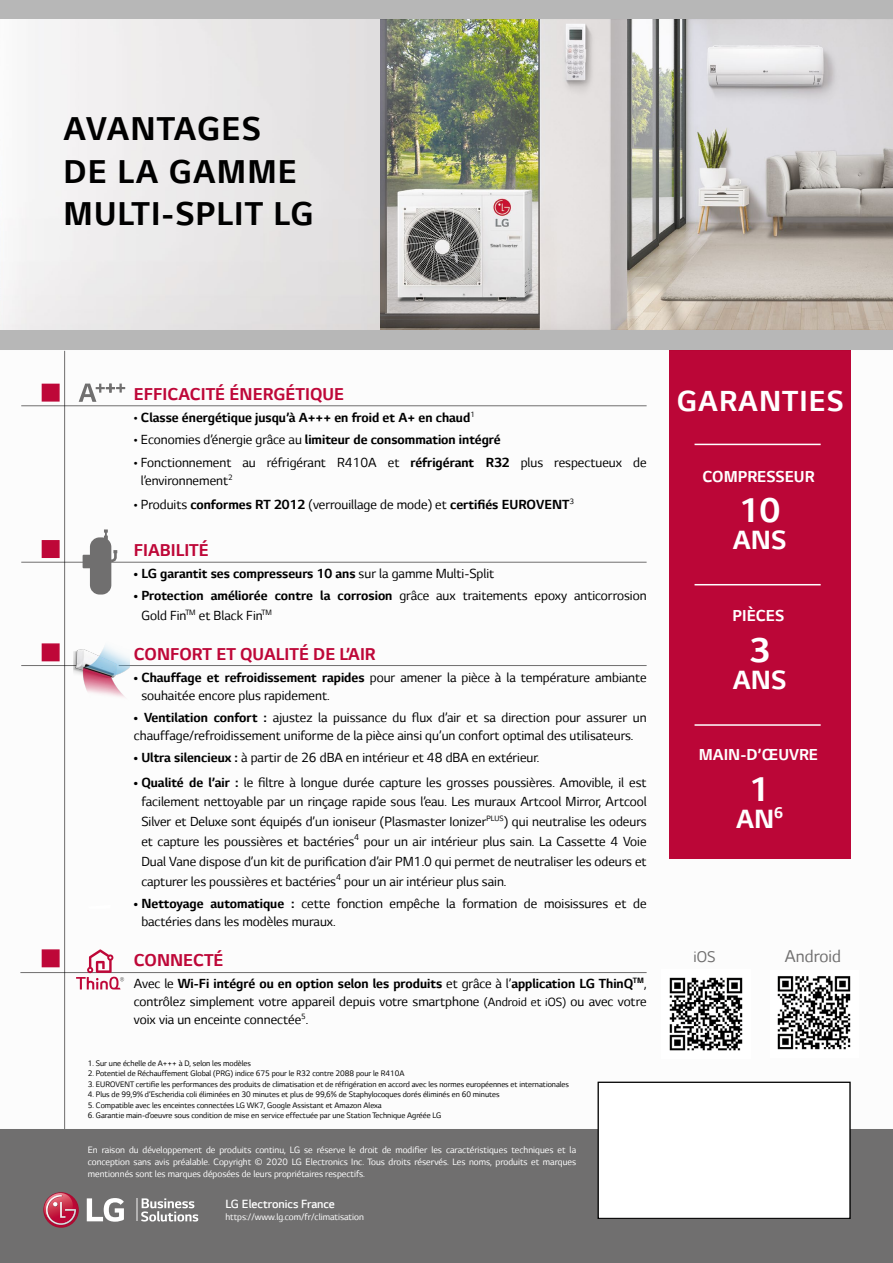
<style>
.page{position:relative;width:893px;height:1263px;background:#fff}
.page>*{position:absolute;margin:0;border:0;box-sizing:border-box;transform-origin:0 0}
.t1{font:700 39px "LG Smart";color:#fff}
.t2{font:700 37.5px/42.5px "LG Smart";letter-spacing:.03em;color:#000}
.t3{font:700 33px "LG Smart";letter-spacing:.03em;color:#fff}
.t4{font:700 30px "LG Smart";color:#fff}
.t5{font:700 19.5px "LG Smart";color:#be0738}
.t6{font:19.35px "LG Smart";color:#706f6f}
.t7{font:700 18px "LG Smart";color:#fff}
.t8{font:17.55px "LG Smart";color:#706f6f}
.t9{font:15px/18px "LG Smart";color:#000}
.t10{font:700 15px "LG Smart";color:#000}
.t11{font:300 13.5px "LG Smart";color:#fff}
.t12{font:10.5px/12px "LG Smart";color:#fff;text-align:justify}
.t13{font:9px "LG Smart";color:#000}
.s1{font-weight:400}
.s2{font-weight:700}
.s3{font-size:13.5px}
</style>
<div class="page">
<div style="left:0;top:1129px;width:893px;height:134px;background:#706f6f"></div>
<svg style="left:87px;top:1198px;width:37px;height:24px"></svg>
<svg style="left:43px;top:1192px;width:36px;height:36px"></svg>
<svg style="left:43px;top:1193px;width:34px;height:32px"></svg>
<svg style="left:136px;top:1198px;width:62px;height:23px"></svg>
<div style="left:598px;top:1082px;width:252px;height:136px;background:#fff"></div>
<div style="left:598px;top:1082px;width:252px;height:137px;border:1px solid #000"></div>
<img style="left:777px;top:976px;width:74px;height:74px">
<img style="left:669px;top:977px;width:74px;height:74px">
<svg style="left:83px;top:529px;width:35px;height:65px"></svg>
<div style="left:669px;top:351px;width:181px;height:508px;background:#be0738"></div>
<hr style="left:694px;top:584px;width:127px;height:1px;background:#fff">
<hr style="left:694px;top:724px;width:127px;height:2px;background:#fff">
<hr style="left:694px;top:444px;width:127px;height:1px;background:#fff">
<div style="left:42px;top:384px;width:18px;height:18px;background:#be0738;border:2px solid #be0738"></div>
<div style="left:42px;top:540px;width:18px;height:18px;background:#be0738;border:2px solid #be0738"></div>
<div style="left:42px;top:643px;width:18px;height:18px;background:#be0738;border:2px solid #be0738"></div>
<div style="left:42px;top:949px;width:18px;height:18px;background:#be0738;border:2px solid #be0738"></div>
<hr style="left:21px;top:405px;width:626px;height:1px;background:#706f6f">
<hr style="left:21px;top:562px;width:626px;height:1px;background:#706f6f">
<hr style="left:21px;top:665px;width:626px;height:1px;background:#706f6f">
<hr style="left:20px;top:972px;width:627px;height:1px;background:#706f6f">
<hr style="left:64px;top:351px;width:1px;height:778px;background:#706f6f">
<svg style="left:76px;top:949px;width:48px;height:40px"></svg>
<svg style="left:79px;top:384px;width:46px;height:18px"></svg>
<img style="left:73px;top:645px;width:57px;height:53px">
<img style="left:0;top:20px;width:893px;height:310px">
<div style="left:0;top:330px;width:893px;height:21px;background:#b7b7b7"></div>
<div style="left:0;top:0;width:893px;height:20px;background:#b7b7b7"></div>
<h2 class="t2" style="left:64px;top:109px;width:252px">AVANTAGES<br>DE LA GAMME<br>MULTI-SPLIT LG</h2>
<h3 class="t5" style="left:134px;top:383px;width:212px">EFFICACITÉ ÉNERGÉTIQUE</h3>
<p class="t10" style="left:134px;top:409px;width:342px"><span class="s1">•</span> Classe énergétique jusqu’à A+++ en froid et A+ en chaud<sup>1</sup></p>
<p class="t10" style="left:134px;top:431px;width:368px"><span class="s1">• Economies d’énergie grâce au</span> limiteur de consommation intégré</p>
<p class="t9" style="left:141px;top:453px;width:507px;text-indent:-7px">• Fonctionnement au réfrigérant R410A et <span class="s2">réfrigérant R32</span> plus respectueux de l’environnement<sup>2</sup></p>
<p class="t10" style="left:134px;top:496px;width:442px"><span class="s1">• Produits</span> conformes RT 2012 <span class="s1">(verrouillage de mode) et</span> certifiés EUROVENT<sup>3</sup></p>
<h3 class="t5" style="left:134px;top:539px;width:76px">FIABILITÉ</h3>
<p class="t10" style="left:134px;top:565px;width:362px">• LG garantit ses compresseurs 10 ans <span class="s1">sur la gamme Multi-Split</span></p>
<p class="t9" style="left:141px;top:586px;width:507px;line-height:19.8px;text-indent:-7px"><span class="s2">• Protection améliorée contre la corrosion</span> grâce aux traitements epoxy anticorrosion<br>Gold Fin<sup>TM</sup> et Black Fin<sup>TM</sup></p>
<h3 class="t5" style="left:134px;top:643px;width:243px">CONFORT ET QUALITÉ DE L’AIR</h3>
<p class="t9" style="left:141px;top:668px;width:507px;text-indent:-7px"><span class="s2">• Chauffage et refroidissement rapides</span> pour amener la pièce à la température ambiante souhaitée encore plus rapidement.</p>
<p class="t9" style="left:134px;top:709px;width:514px"><span class="s2">• Ventilation confort :</span> ajustez la puissance du flux d’air et sa direction pour assurer un chauffage/refroidissement uniforme de la pièce ainsi qu’un confort optimal des utilisateurs.</p>
<p class="t9" style="left:134px;top:749px;width:407px"><span class="s2">• Ultra silencieux :</span> à partir de 26 dBA en intérieur et 48 dBA en extérieur.</p>
<p class="t9" style="left:141px;top:772px;width:507px;line-height:19.8px;text-align:justify;text-indent:-7px"><span class="s2">• Qualité de l’air :</span> le filtre à longue durée capture les grosses poussières. Amovible, il est facilement nettoyable par un rinçage rapide sous l’eau. Les muraux Artcool Mirror, Artcool Silver et Deluxe sont équipés d’un ioniseur (Plasmaster Ionizer<sup>PLUS</sup>) qui neutralise les odeurs et capture les poussières et bactéries<sup>4</sup> pour un air intérieur plus sain. La Cassette 4 Voie Dual Vane dispose d’un kit de purification d’air PM1.0 qui permet de neutraliser les odeurs et capturer les poussières et bactéries<sup>4</sup> pour un air intérieur plus sain.</p>
<p class="t9" style="left:141px;top:894px;width:507px;text-indent:-7px"><span class="s2">• Nettoyage automatique :</span> cette fonction empêche la formation de moisissures et de bactéries dans les modèles muraux.</p>
<h3 class="t5" style="left:134px;top:949px;width:91px">CONNECTÉ</h3>
<p class="t9" style="left:134px;top:974px;width:514px;text-align:justify">Avec le <span class="s2">Wi-Fi intégré ou en option selon les produits</span> et grâce à l’<span class="s2">application LG ThinQ</span><sup>TM</sup>, contrôlez simplement votre appareil depuis votre smartphone <span class="s3">(Android et iOS)</span> ou avec votre voix via un enceinte connectée<sup>5</sup>.</p>
<p class="t13" style="left:88px;top:1058px;width:165px">1. Sur une échelle de A+++ à D, selon les modèles</p>
<p class="t13" style="left:88px;top:1069px;width:318px">2. Potentiel de Réchauffement Global (PRG) indice 675 pour le R32 contre 2088 pour le R410A</p>
<p class="t13" style="left:88px;top:1079px;width:483px">3. EUROVENT certifie les performances des produits de climatisation et de réfrigération en accord avec les normes européennes et internationales</p>
<p class="t13" style="left:88px;top:1090px;width:413px">4. Plus de 99,9% d’Escheridia coli éliminées en 30 minutes et plus de 99,6% de Staphylocoques dorés éliminés en 60 minutes</p>
<p class="t13" style="left:88px;top:1100px;width:295px">5. Compatible avec les enceintes connectées LG WK7, Google Assistant et Amazon Alexa</p>
<p class="t13" style="left:88px;top:1111px;width:355px">6. Garantie main-d’oeuvre sous condition de mise en service effectuée par une Station Technique Agréée LG</p>
<p class="t12" style="left:88px;top:1143px;width:490px">En raison du développement de produits continu, LG se réserve le droit de modifier les caractéristiques techniques et la conception sans avis préalable. Copyright © 2020 LG Electronics Inc. Tous droits réservés. Les noms, produits et marques mentionnés sont les marques déposées de leurs propriétaires respectifs.</p>
<p class="t11" style="left:225px;top:1196px;width:111px">LG Electronics France</p>
<p class="t12" style="left:225px;top:1211px;width:140px">https://www.lg.com/fr/climatisation</p>
<h3 class="t3" style="left:677px;top:383px;width:168px">GARANTIES</h3>
<p class="t7" style="left:702px;top:466px;width:114px">COMPRESSEUR</p>
<h1 class="t1" style="left:739px;top:489px;width:42px">10</h1>
<h3 class="t4" style="left:733px;top:524px;width:55px">ANS</h3>
<p class="t7" style="left:733px;top:606px;width:53px">PIÈCES</p>
<h1 class="t1" style="left:749px;top:628px;width:22px">3</h1>
<h3 class="t4" style="left:733px;top:663px;width:55px">ANS</h3>
<p class="t7" style="left:699px;top:745px;width:121px">MAIN-D’ŒUVRE</p>
<h1 class="t1" style="left:749px;top:767px;width:22px">1</h1>
<h3 class="t4" style="left:736px;top:802px;width:49px">AN<sup>6</sup></h3>
<p class="t8" style="left:694px;top:947px;width:24px">iOS</p>
<p class="t6" style="left:785px;top:946px;width:57px">Android</p>
</div>
